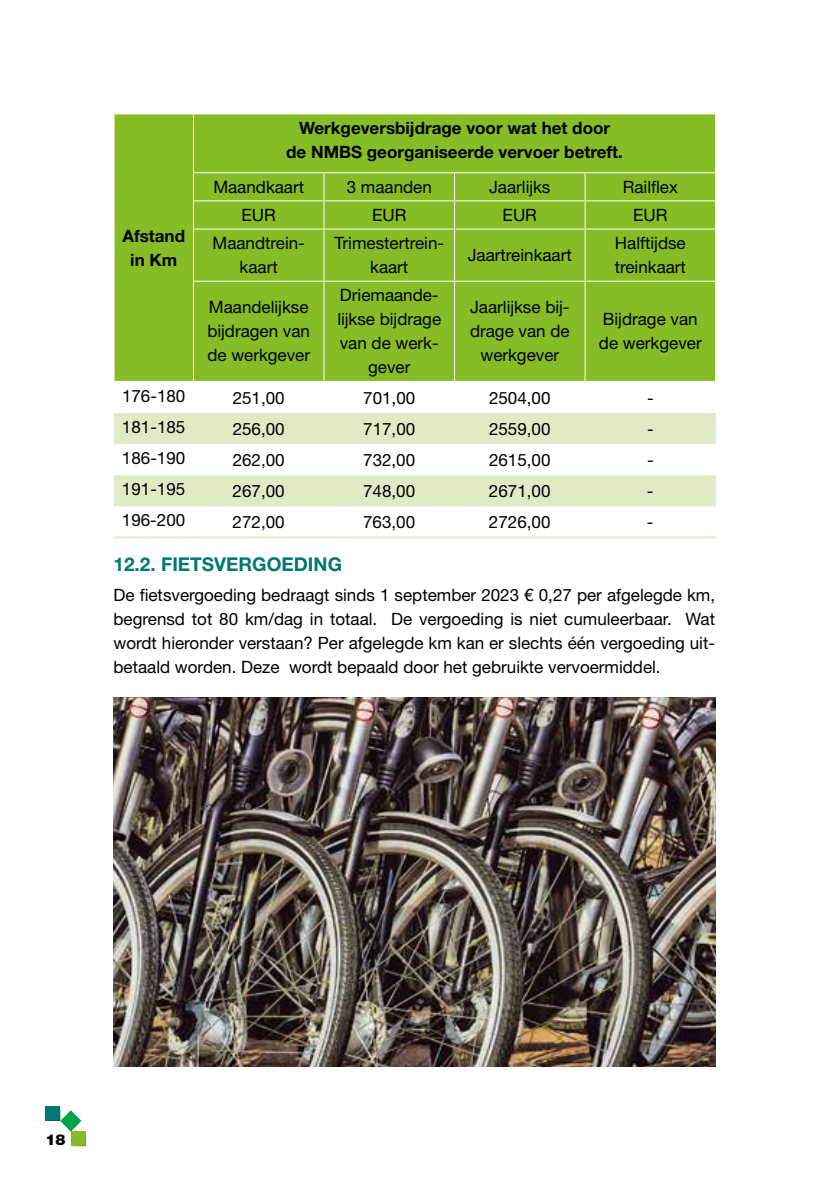
<style>
.page{position:relative;width:840px;height:1191px;background:#fff}
.page>*{position:absolute;margin:0;border:0;box-sizing:border-box;transform-origin:0 0}
.t1{font:700 19px "Helvetica Neue LT Std";color:#007873}
.t2{font:17px/24px "Helvetica Neue LT Pro";color:#000;text-align:center}
.t3{font:700 17px/24px "Helvetica Neue LT Std";color:#000;text-align:center}
.t4{font:900 15px "Helvetica Neue LT Std";color:#000}
</style>
<div class="page">
<svg style="left:45px;top:1106px;width:41px;height:40px"></svg>
<div style="left:114px;top:114px;width:600px;height:267px;background:#86bc25"></div>
<svg style="left:114px;top:506px;width:601px;height:1px"></svg>
<svg style="left:114px;top:413px;width:601px;height:93px;fill:#e0ebc6"></svg>
<hr style="left:193px;top:114px;width:1px;height:59px;background:#fff">
<svg style="left:193px;top:173px;width:1px;height:56px"></svg>
<hr style="left:193px;top:229px;width:1px;height:52px;background:#fff">
<hr style="left:193px;top:281px;width:1px;height:100px;background:#fff">
<svg style="left:323px;top:173px;width:1px;height:55px"></svg>
<svg style="left:454px;top:173px;width:1px;height:55px"></svg>
<svg style="left:584px;top:173px;width:1px;height:55px"></svg>
<svg style="left:714px;top:173px;width:1px;height:56px"></svg>
<hr style="left:323px;top:229px;width:1px;height:52px;background:#fff">
<hr style="left:454px;top:229px;width:1px;height:52px;background:#fff">
<hr style="left:584px;top:229px;width:1px;height:52px;background:#fff">
<hr style="left:323px;top:282px;width:1px;height:99px;background:#fff">
<hr style="left:454px;top:282px;width:1px;height:99px;background:#fff">
<hr style="left:584px;top:282px;width:1px;height:99px;background:#fff">
<hr style="left:194px;top:172px;width:130px;height:1px;background:#fff">
<hr style="left:324px;top:172px;width:130px;height:1px;background:#fff">
<hr style="left:454px;top:172px;width:130px;height:1px;background:#fff">
<hr style="left:584px;top:172px;width:130px;height:1px;background:#fff">
<hr style="left:194px;top:200px;width:130px;height:1px;background:#fff">
<hr style="left:324px;top:200px;width:130px;height:1px;background:#fff">
<hr style="left:454px;top:200px;width:130px;height:1px;background:#fff">
<hr style="left:584px;top:200px;width:130px;height:1px;background:#fff">
<hr style="left:194px;top:228px;width:130px;height:1px;background:#fff">
<hr style="left:324px;top:228px;width:130px;height:1px;background:#fff">
<hr style="left:454px;top:228px;width:130px;height:1px;background:#fff">
<hr style="left:584px;top:228px;width:130px;height:1px;background:#fff">
<hr style="left:194px;top:281px;width:130px;height:1px;background:#fff">
<hr style="left:324px;top:281px;width:130px;height:1px;background:#fff">
<hr style="left:454px;top:281px;width:130px;height:1px;background:#fff">
<hr style="left:584px;top:281px;width:130px;height:1px;background:#fff">
<hr style="left:114px;top:536px;width:79px;height:2px;background:#e0ebc6">
<hr style="left:193px;top:536px;width:131px;height:2px;background:#e0ebc6">
<hr style="left:324px;top:536px;width:130px;height:2px;background:#e0ebc6">
<hr style="left:454px;top:536px;width:130px;height:2px;background:#e0ebc6">
<hr style="left:584px;top:536px;width:131px;height:2px;background:#e0ebc6">
<img style="left:113px;top:697px;width:601px;height:369px">
<p class="t3" style="left:122px;top:223px;width:64px">Afstand in Km</p>
<p class="t3" style="left:286px;top:116px;width:338px">Werkgeversbijdrage voor wat het door<br>de NMBS georganiseerde vervoer betreft.</p>
<p class="t2" style="left:213px;top:174px;width:92px">Maandkaart</p>
<p class="t2" style="left:346px;top:174px;width:87px">3 maanden</p>
<p class="t2" style="left:489px;top:174px;width:63px">Jaarlijks</p>
<p class="t2" style="left:622px;top:174px;width:57px">Railflex</p>
<p class="t2" style="left:241px;top:203px;width:36px">EUR</p>
<p class="t2" style="left:372px;top:203px;width:36px">EUR</p>
<p class="t2" style="left:502px;top:203px;width:36px">EUR</p>
<p class="t2" style="left:632px;top:203px;width:36px">EUR</p>
<p class="t2" style="left:212px;top:231px;width:94px">Maandtrein&shy;kaart</p>
<p class="t2" style="left:334px;top:231px;width:111px">Trimestertrein&shy;kaart</p>
<p class="t2" style="left:614px;top:231px;width:73px;text-align:left">Halftijdse treinkaart</p>
<p class="t2" style="left:467px;top:243px;width:105px">Jaartreinkaart</p>
<p class="t2" style="left:207px;top:295px;width:104px;text-align:justify">Maandelijkse bijdragen van de werkgever</p>
<p class="t2" style="left:337px;top:283px;width:105px">Driemaande&shy;lijkse bijdrage van de werk&shy;gever</p>
<p class="t2" style="left:469px;top:295px;width:101px">Jaarlijkse bij&shy;drage van de werkgever</p>
<p class="t2" style="left:598px;top:307px;width:104px;text-align:left">Bijdrage van de werkgever</p>
<p class="t2" style="left:122px;top:383px;width:65px">176-180</p>
<p class="t2" style="left:232px;top:385px;width:53px">251,00</p>
<p class="t2" style="left:363px;top:385px;width:53px">701,00</p>
<p class="t2" style="left:488px;top:385px;width:63px">2504,00</p>
<p class="t2" style="left:646px;top:385px;width:8px">-</p>
<p class="t2" style="left:122px;top:415px;width:65px">181-185</p>
<p class="t2" style="left:232px;top:416px;width:53px">256,00</p>
<p class="t2" style="left:363px;top:416px;width:53px">717,00</p>
<p class="t2" style="left:488px;top:416px;width:63px">2559,00</p>
<p class="t2" style="left:646px;top:416px;width:8px">-</p>
<p class="t2" style="left:122px;top:446px;width:65px">186-190</p>
<p class="t2" style="left:232px;top:447px;width:53px">262,00</p>
<p class="t2" style="left:363px;top:447px;width:53px">732,00</p>
<p class="t2" style="left:488px;top:447px;width:63px">2615,00</p>
<p class="t2" style="left:646px;top:447px;width:8px">-</p>
<p class="t2" style="left:122px;top:477px;width:65px">191-195</p>
<p class="t2" style="left:232px;top:478px;width:53px">267,00</p>
<p class="t2" style="left:363px;top:478px;width:53px">748,00</p>
<p class="t2" style="left:488px;top:478px;width:63px">2671,00</p>
<p class="t2" style="left:646px;top:478px;width:8px">-</p>
<p class="t2" style="left:122px;top:508px;width:65px">196-200</p>
<p class="t2" style="left:232px;top:509px;width:53px">272,00</p>
<p class="t2" style="left:363px;top:509px;width:53px">763,00</p>
<p class="t2" style="left:488px;top:509px;width:63px">2726,00</p>
<p class="t2" style="left:646px;top:509px;width:8px">-</p>
<p class="t1" style="left:113px;top:553px;width:230px">12.2. FIETSVERGOEDING</p>
<p class="t2" style="left:113px;top:582px;width:602px;text-align:justify">De fietsvergoeding bedraagt sinds 1 september 2023 € 0,27 per afgelegde km, begrensd tot 80 km/dag in totaal. De vergoeding is niet cumuleerbaar. Wat wordt hieronder verstaan? Per afgelegde km kan er slechts één vergoeding uit&shy;betaald worden. Deze wordt bepaald door het gebruikte vervoermiddel.</p>
<p class="t4" style="left:45px;top:1130px;width:22px">18</p>
</div>
